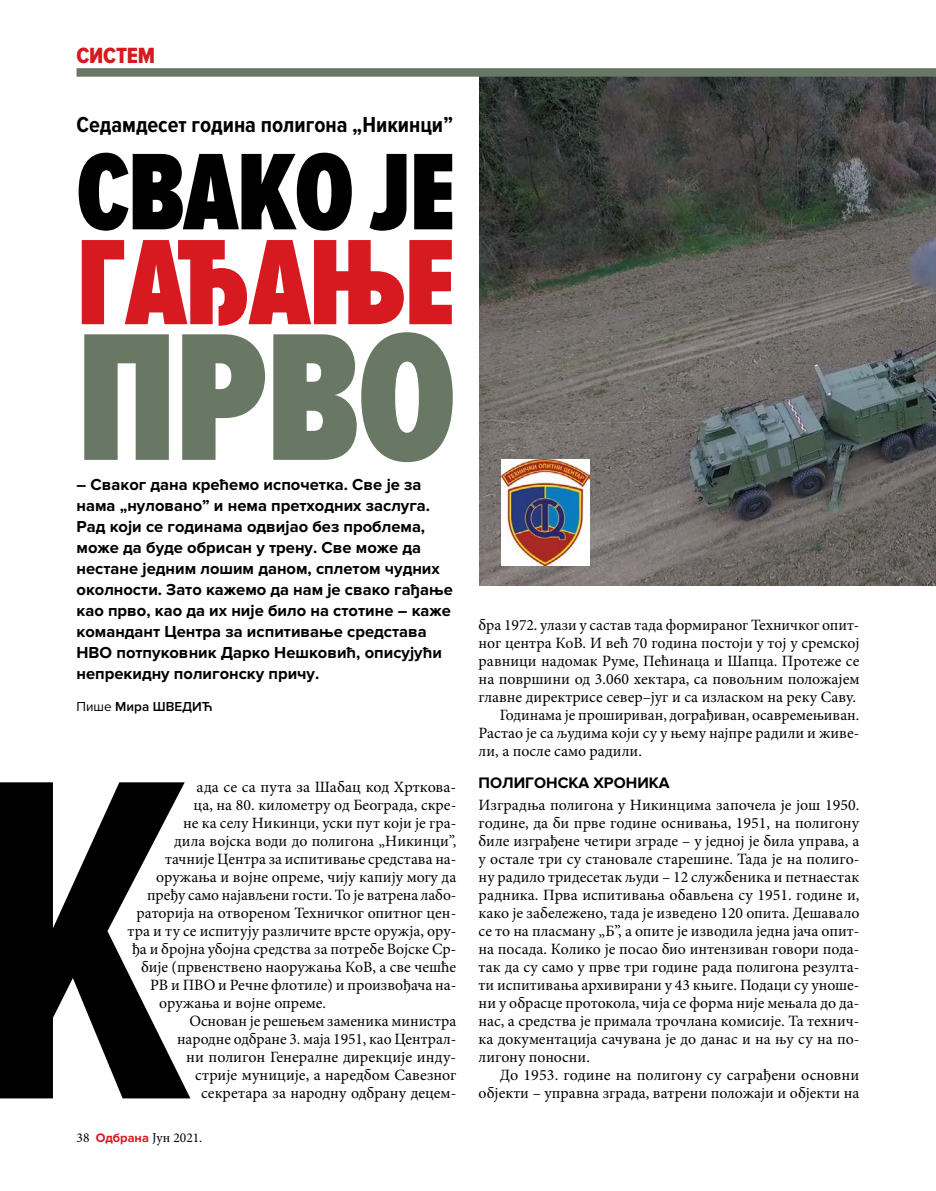
<style>
.page{position:relative;width:936px;height:1191px;background:#fff}
.page>*{position:absolute;margin:0;border:0;box-sizing:border-box;transform-origin:0 0}
.t1{font:900 188.1px "Proxima Nova Ex Cn";color:#687865}
.t2{font:900 126.15px "Proxima Nova Ex Cn";letter-spacing:-.01em;color:#d71920}
.t3{font:900 113.1px "Proxima Nova Ex Cn";letter-spacing:-.01em;color:#000}
.t4{font:22.8px "Proxima Nova Cond Extrabld";letter-spacing:-.01em;color:#d71920}
.t5{font:700 22.5px "Proxima Nova Cond";color:#000}
.t6{font:700 16.5px/21px "Proxima Nova";color:#000}
.t7{font:15.75px/18px "Minion Pro";color:#000;text-align:justify}
.t8{font:700 15.75px "Proxima Nova";color:#000}
.t9{font:13.5px "Minion Pro";color:#000}
.t10{font:600 13.5px "Proxima Nova";color:#000}
.s1{font-weight:400}
.s2{font-family:"Proxima Nova";font-weight:700;font-size:12.75px;color:#d71920}
</style>
<div class="page">
<img style="left:479px;top:77px;width:456px;height:508px">
<svg style="left:0;top:782px;width:190px;height:316px;fill:#000"></svg>
<div style="left:77px;top:68px;width:858px;height:9px;background:#687865"></div>
<img style="left:501px;top:460px;width:89px;height:106px">
<h3 class="t4" style="left:77px;top:42px;width:80px">СИСТЕМ</h3>
<h3 class="t5" style="left:77px;top:112px;width:378px">Седамдесет година полигона „Никинци”</h3>
<h3 class="t3" style="left:77px;top:129px;width:380px">СВАКО ЈЕ</h3>
<h2 class="t2" style="left:77px;top:212px;width:380px">ГАЂАЊЕ</h2>
<h1 class="t1" style="left:77px;top:293px;width:381px">ПРВО</h1>
<p class="t6" style="left:77px;top:474px;width:378px">– Сваког дана крећемо испочетка. Све је за нама „нуловано” и нема претходних заслуга.<br>Рад који се годинама одвијао без проблема, може да буде обрисан у трену. Све може да нестане једним лошим даном, сплетом чудних околности. Зато кажемо да нам је свако гађање као прво, као да их није било на стотине – каже командант Центра за испитивање средстава НВО потпуковник Дарко Нешковић, описујући непрекидну полигонску причу.</p>
<p class="t10" style="left:77px;top:699px;width:137px"><span class="s1">Пише</span> Мира ШВЕДИЋ</p>
<p class="t7" style="left:197px;top:778px;width:261px">ада се са пута за Шабац код Хрткова-</p>
<p class="t7" style="left:194px;top:796px;width:264px">ца, на 80. километру од Београда, скре-</p>
<p class="t7" style="left:183px;top:814px;width:275px">не ка селу Никинци, уски пут који је гра-</p>
<p class="t7" style="left:174px;top:832px;width:284px">дила војска води до полигона „Никинци”,</p>
<p class="t7" style="left:165px;top:850px;width:293px">тачније Центра за испитивање средстава на-</p>
<p class="t7" style="left:156px;top:868px;width:301px">оружања и војне опреме, чију капију могу да</p>
<p class="t7" style="left:147px;top:886px;width:311px">пређу само најављени гости. То је ватрена лабо-</p>
<p class="t7" style="left:137px;top:904px;width:321px">раторија на отвореном Техничког опитног цен-</p>
<p class="t7" style="left:128px;top:922px;width:330px">тра и ту се испитују различите врсте оружја, ору-</p>
<p class="t7" style="left:132px;top:940px;width:326px">ђа и бројна убојна средства за потребе Војске Ср-</p>
<p class="t7" style="left:141px;top:958px;width:316px">бије (првенствено наоружања КоВ, а све чешће</p>
<p class="t7" style="left:150px;top:976px;width:308px">РВ и ПВО и Речне флотиле) и произвођача на-</p>
<p class="t7" style="left:159px;top:994px;width:168px">оружања и војне опреме.</p>
<p class="t7" style="left:189px;top:1012px;width:268px">Основан је решењем заменика министра</p>
<p class="t7" style="left:177px;top:1030px;width:280px">народне одбране 3. маја 1951, као Централ-</p>
<p class="t7" style="left:186px;top:1048px;width:271px">ни полигон Генералне дирекције инду-</p>
<p class="t7" style="left:195px;top:1066px;width:262px">стрије муниције, а наредбом Савезног</p>
<p class="t7" style="left:201px;top:1084px;width:257px">секретара за народну одбрану децем-</p>
<p class="t9" style="left:77px;top:1129px;width:127px">38 <span class="s2">Одбрана</span> Јун 2021.</p>
<p class="t7" style="left:478px;top:616px;width:382px">бра 1972. улази у састав тада формираног Техничког опит-</p>
<p class="t7" style="left:478px;top:634px;width:382px">ног центра КоВ. И већ 70 година постоји у тој у сремској</p>
<p class="t7" style="left:478px;top:652px;width:382px">равници надомак Руме, Пећинаца и Шапца. Протеже се</p>
<p class="t7" style="left:478px;top:670px;width:382px">на површини од 3.060 хектара, са повољним положајем</p>
<p class="t7" style="left:478px;top:688px;width:379px">главне директрисе север–југ и са изласком на реку Саву.</p>
<p class="t7" style="left:500px;top:706px;width:361px">Годинама је прошириван, дограђиван, осавремењиван.</p>
<p class="t7" style="left:478px;top:724px;width:382px">Растао је са људима који су у њему најпре радили и живе-</p>
<p class="t7" style="left:478px;top:742px;width:165px">ли, а после само радили.</p>
<p class="t8" style="left:478px;top:773px;width:192px">ПОЛИГОНСКА ХРОНИКА</p>
<p class="t7" style="left:478px;top:796px;width:382px">Изградња полигона у Никинцима започела је још 1950. године, да би прве године оснивања, 1951, на полигону биле изграђене четири зграде – у једној је била управа, а у остале три су становале старешине. Тада је на полиго&shy;ну радило тридесетак људи – 12 службеника и петнаестак радника. Прва испитивања обављена су 1951. године и, како је забележено, тада је изведено 120 опита. Дешавало се то на пласману „Б”, а опите је изводила једна јача опит&shy;на посада. Колико је посао био интензиван говори пода&shy;так да су само у прве три године рада полигона резулта&shy;ти испитивања архивирани у 43 књиге. Подаци су уноше&shy;ни у обрасце протокола, чија се форма није мењала до да&shy;нас, а средства је примала трочлана комисије. Та технич&shy;ка документација сачувана је до данас и на њу су на по&shy;лигону поносни.</p>
<p class="t7" style="left:478px;top:1066px;width:382px;text-align:right">До 1953. године на полигону су саграђени основни објекти – управна зграда, ватрени положаји и објекти на</p>
</div>
